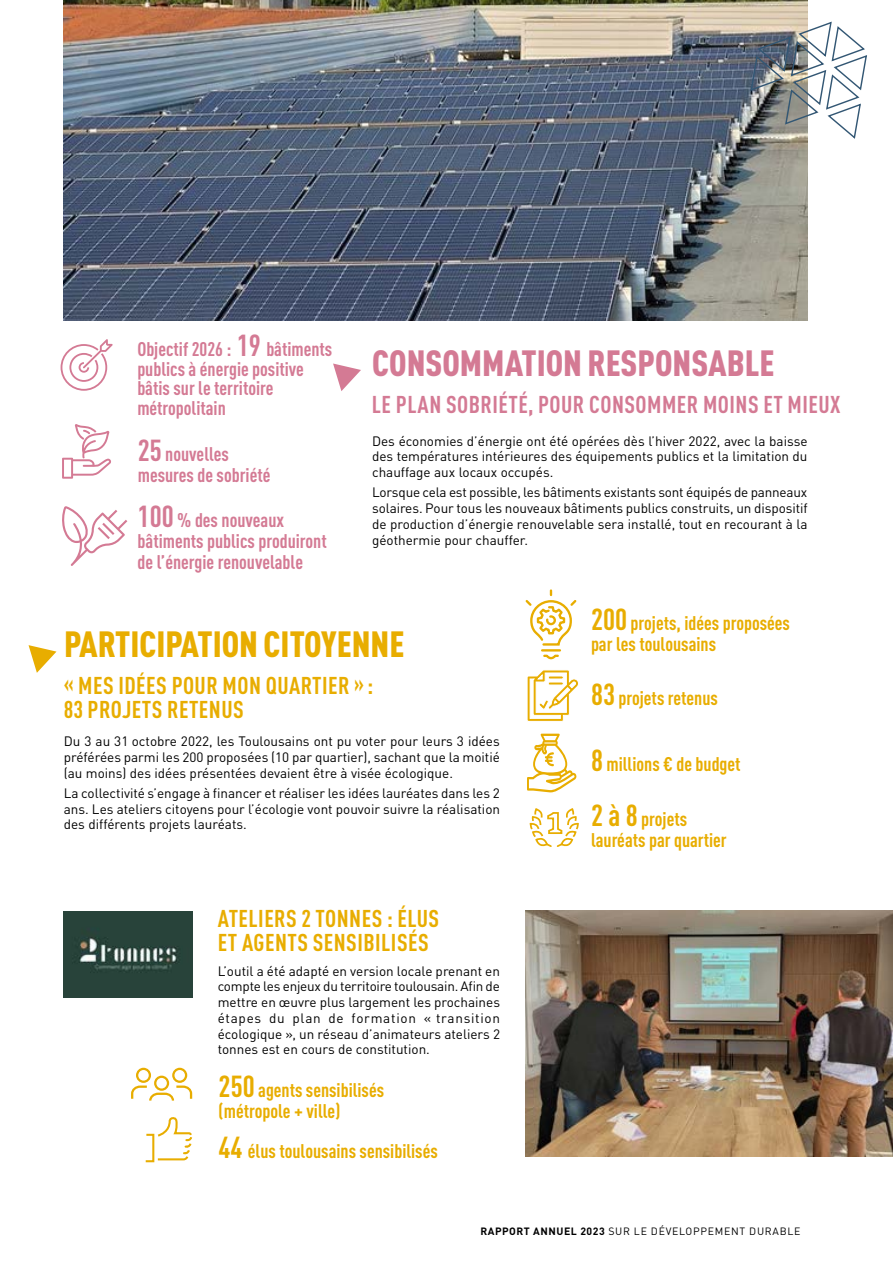
<style>
.page{position:relative;width:893px;height:1263px;background:#fff}
.page>*{position:absolute;margin:0;border:0;box-sizing:border-box;transform-origin:0 0}
.t1{font:900 condensed 36px "DIN Pro";color:#d47a94}
.t2{font:900 condensed 36px "DIN Pro";color:#e8ad00}
.t3{font:700 condensed 24px/24px "DIN Pro";letter-spacing:.02em;color:#e8ad00}
.t4{font:700 condensed 24px "DIN Pro";letter-spacing:.02em;color:#d47a94}
.t5{font:700 condensed 19.5px/21px "DIN Pro";color:#d47a94}
.t6{font:700 condensed 19.5px/21px "DIN Pro";color:#e8ad00}
.t7{font:13.5px/15.8px "DIN Pro";color:#000;text-align:justify}
.t8{font:10.5px "DIN Pro";letter-spacing:.07em;color:#000}
.s1{font-size:30px}
.s2{font-weight:700}
</style>
<div class="page">
<img style="left:64px;top:0;width:744px;height:320px">
<svg style="left:527px;top:734px;width:49px;height:58px"></svg>
<svg style="left:29px;top:645px;width:27px;height:28px"></svg>
<img style="left:526px;top:910px;width:367px;height:247px">
<img style="left:64px;top:911px;width:128px;height:87px">
<svg style="left:333px;top:363px;width:28px;height:28px"></svg>
<svg style="left:62px;top:424px;width:49px;height:55px"></svg>
<svg style="left:62px;top:506px;width:65px;height:60px"></svg>
<svg style="left:525px;top:589px;width:52px;height:71px"></svg>
<svg style="left:527px;top:670px;width:51px;height:52px"></svg>
<img style="left:749px;top:20px;width:118px;height:120px">
<svg style="left:61px;top:339px;width:52px;height:52px"></svg>
<svg style="left:529px;top:809px;width:50px;height:38px"></svg>
<svg style="left:131px;top:1068px;width:61px;height:32px"></svg>
<svg style="left:145px;top:1117px;width:48px;height:46px"></svg>
<h3 class="t5" style="left:137px;top:338px;width:197px;line-height:19.5px">Objectif 2026 : <span class="s1">19</span> bâtiments publics à énergie positive bâtis sur le territoire métropolitain</h3>
<h3 class="t5" style="left:138px;top:442px;width:134px"><span class="s1">25</span> nouvelles mesures de sobriété</h3>
<h3 class="t5" style="left:138px;top:507px;width:191px"><span class="s1">100</span> % des nouveaux bâtiments publics produiront de l’énergie renouvelable</h3>
<h1 class="t1" style="left:372px;top:335px;width:404px">CONSOMMATION RESPONSABLE</h1>
<h2 class="t4" style="left:372px;top:386px;width:470px">LE PLAN SOBRIÉTÉ, POUR CONSOMMER MOINS ET MIEUX</h2>
<p class="t7" style="left:372px;top:432px;width:437px">Des économies d’énergie ont été opérées dès l’hiver 2022, avec la baisse des températures intérieures des équipements publics et la limitation du chauffage aux locaux occupés.</p>
<p class="t7" style="left:372px;top:483px;width:437px">Lorsque cela est possible, les bâtiments existants sont équipés de panneaux solaires. Pour tous les nouveaux bâtiments publics construits, un dispositif de production d’énergie renouvelable sera installé, tout en recourant à la géothermie pour chauffer.</p>
<h1 class="t2" style="left:64px;top:616px;width:342px">PARTICIPATION CITOYENNE</h1>
<h2 class="t3" style="left:64px;top:671px;width:311px">« MES IDÉES POUR MON QUARTIER »:<br>83 PROJETS RETENUS</h2>
<p class="t7" style="left:64px;top:732px;width:438px">Du 3 au 31 octobre 2022, les Toulousains ont pu voter pour leurs 3 idées préférées parmi les 200 proposées (10 par quartier), sachant que la moitié (au moins) des idées présentées devaient être à visée écologique.</p>
<p class="t7" style="left:64px;top:784px;width:438px">La collectivité s’engage à financer et réaliser les idées lauréates dans les 2 ans. Les ateliers citoyens pour l’écologie vont pouvoir suivre la réalisation des différents projets lauréats.</p>
<h2 class="t3" style="left:218px;top:905px;width:223px">ATELIERS 2 TONNES : ÉLUS<br>ET AGENTS SENSIBILISÉS</h2>
<p class="t7" style="left:218px;top:961px;width:284px">L’outil a été adapté en version locale prenant en compte les enjeux du territoire toulousain. Afin de mettre en œuvre plus largement les prochaines étapes du plan de formation « transition écologique », un réseau d’animateurs ateliers 2 tonnes est en cours de constitution.</p>
<h3 class="t6" style="left:219px;top:1078px;width:167px"><span class="s1">250</span> agents sensibilisés (métropole + ville)</h3>
<h3 class="t6" style="left:219px;top:1139px;width:221px"><span class="s1">44</span> élus toulousains sensibilisés</h3>
<h3 class="t6" style="left:591px;top:610px;width:200px"><span class="s1">200</span> projets, idées proposées par les toulousains</h3>
<h3 class="t6" style="left:591px;top:686px;width:128px"><span class="s1">83</span> projets retenus</h3>
<h3 class="t6" style="left:591px;top:751px;width:151px"><span class="s1">8</span> millions € de budget</h3>
<h3 class="t6" style="left:591px;top:807px;width:137px"><span class="s1">2 à 8</span> projets lauréats par quartier</h3>
<p class="t8" style="left:480px;top:1223px;width:322px"><span class="s2">RAPPORT ANNUEL 2023</span> SUR LE DÉVELOPPEMENT DURABLE</p>
</div>
